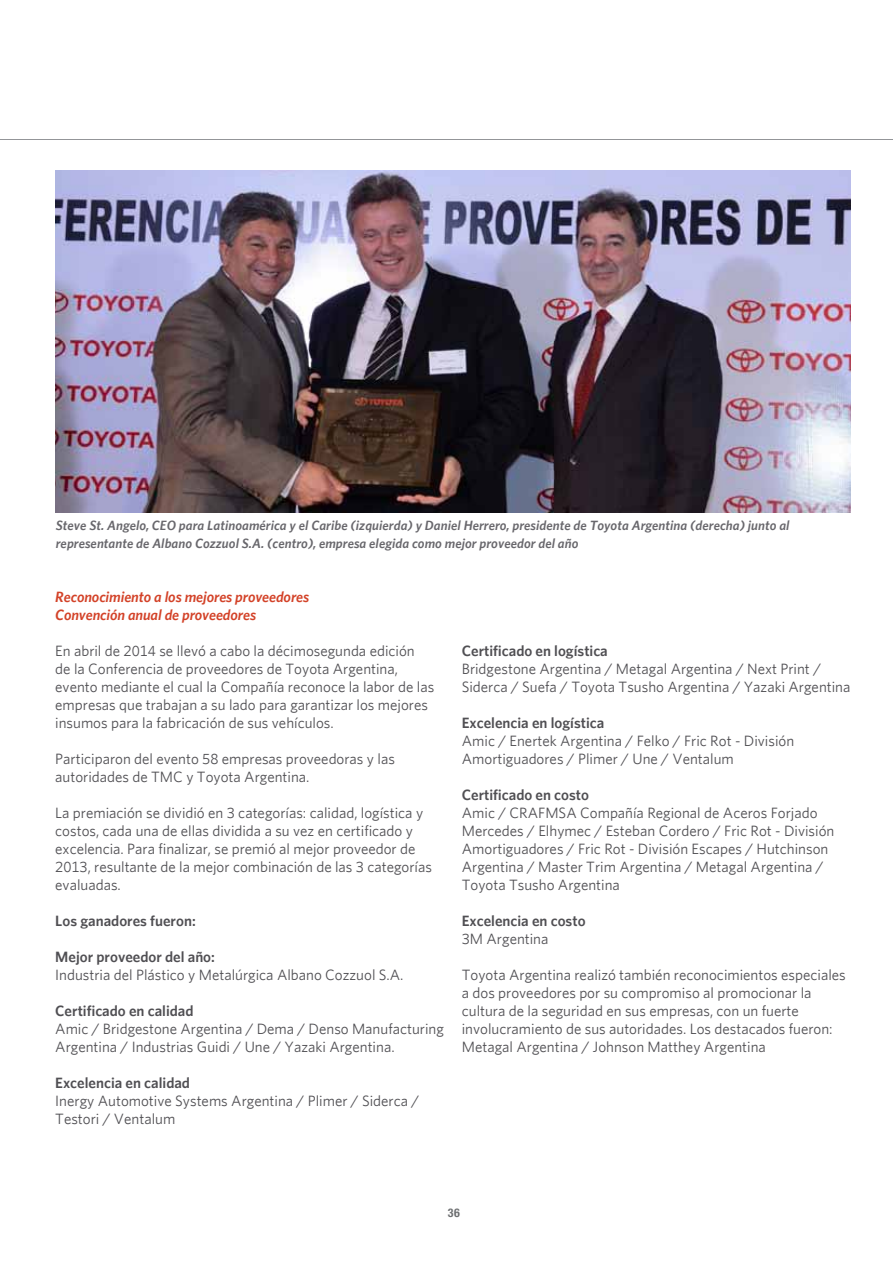
<style>
.page{position:relative;width:893px;height:1263px;background:#fff}
.page>*{position:absolute;margin:0;border:0;box-sizing:border-box;transform-origin:0 0}
.t1{font:15px/18px "Whitney";color:#504f53}
.t2{font:600 15px "Whitney";color:#504f53}
.t3{font:italic 600 15px/18px "Whitney";letter-spacing:-.005em;color:#d34228}
.t4{font:italic 600 13.5px/18px "Whitney";letter-spacing:.005em;color:#68676c}
.t5{font:700 condensed 12px "Helvetica Neue LT Std";color:#6d6f71}
</style>
<div class="page">
<hr style="left:0;top:140px;width:893px;height:1px;background:#939598">
<img style="left:55px;top:170px;width:795px;height:342px">
<p class="t4" style="left:56px;top:516px;width:735px">Steve St. Angelo, CEO para Latinoamérica y el Caribe (izquierda) y Daniel Herrero, presidente de Toyota Argentina (derecha) junto al representante de Albano Cozzuol S.A. (centro), empresa elegida como mejor proveedor del año</p>
<p class="t3" style="left:55px;top:588px;width:255px">Reconocimiento a los mejores proveedores<br>Convención anual de proveedores</p>
<p class="t1" style="left:55px;top:642px;width:381px">En abril de 2014 se llevó a cabo la décimosegunda edición<br>de la Conferencia de proveedores de Toyota Argentina, evento mediante el cual la Compañía reconoce la labor de las empresas que trabajan a su lado para garantizar los mejores insumos para la fabricación de sus vehículos.</p>
<p class="t1" style="left:55px;top:750px;width:341px">Participaron del evento 58 empresas proveedoras y las autoridades de TMC y Toyota Argentina.</p>
<p class="t1" style="left:55px;top:804px;width:378px">La premiación se dividió en 3 categorías: calidad, logística y costos, cada una de ellas dividida a su vez en certificado y excelencia. Para finalizar, se premió al mejor proveedor de 2013, resultante de la mejor combinación de las 3 categorías evaluadas.</p>
<p class="t2" style="left:55px;top:912px;width:142px">Los ganadores fueron:</p>
<p class="t2" style="left:55px;top:948px;width:161px">Mejor proveedor del año:</p>
<p class="t1" style="left:55px;top:966px;width:350px">Industria del Plástico y Metalúrgica Albano Cozzuol S.A.</p>
<p class="t2" style="left:55px;top:1002px;width:140px">Certificado en calidad</p>
<p class="t1" style="left:55px;top:1020px;width:390px">Amic / Bridgestone Argentina / Dema / Denso Manufacturing<br>Argentina / Industrias Guidi / U ne / Yazaki Argentina.</p>
<p class="t2" style="left:55px;top:1074px;width:136px">Excelencia en calidad</p>
<p class="t1" style="left:55px;top:1092px;width:365px">Inergy Automotive Systems Argentina / Plimer / Siderca /<br>Testori / Ventalum</p>
<p class="t2" style="left:462px;top:642px;width:148px">Certificado en logística</p>
<p class="t1" style="left:462px;top:660px;width:390px">Bridgestone Argentina / Metagal Argentina / N ext Print /<br>Siderca / Suefa / Toyota Tsusho Argentina / Yazaki Argentina</p>
<p class="t2" style="left:462px;top:714px;width:144px">Excelencia en logística</p>
<p class="t1" style="left:462px;top:732px;width:334px">Amic / Enertek Argentina / Felko / Fric Rot - División<br>Amortiguadores / Plimer / U ne / Ventalum</p>
<p class="t2" style="left:462px;top:786px;width:129px">Certificado en costo</p>
<p class="t1" style="left:462px;top:804px;width:374px">Amic / CRAFMSA Compañía Regional de Aceros Forjado Mercedes / Elhymec / Esteban Cordero / Fric Rot - División Amortiguadores / Fric Rot - División Escapes / Hutchinson Argentina / Master Trim Argentina / Metagal Argentina / Toyota Tsusho Argentina</p>
<p class="t2" style="left:462px;top:912px;width:125px">Excelencia en costo</p>
<p class="t1" style="left:462px;top:930px;width:88px">3M Argentina</p>
<p class="t1" style="left:462px;top:966px;width:385px">Toyota Argentina realizó también reconocimientos especiales a dos proveedores por su compromiso al promocionar la cultura de la seguridad en sus empresas, con un fuerte involucramiento de sus autoridades. Los destacados fueron:<br>Metagal Argentina / Johnson Matthey Argentina</p>
<p class="t5" style="left:448px;top:1206px;width:14px">36</p>
</div>
